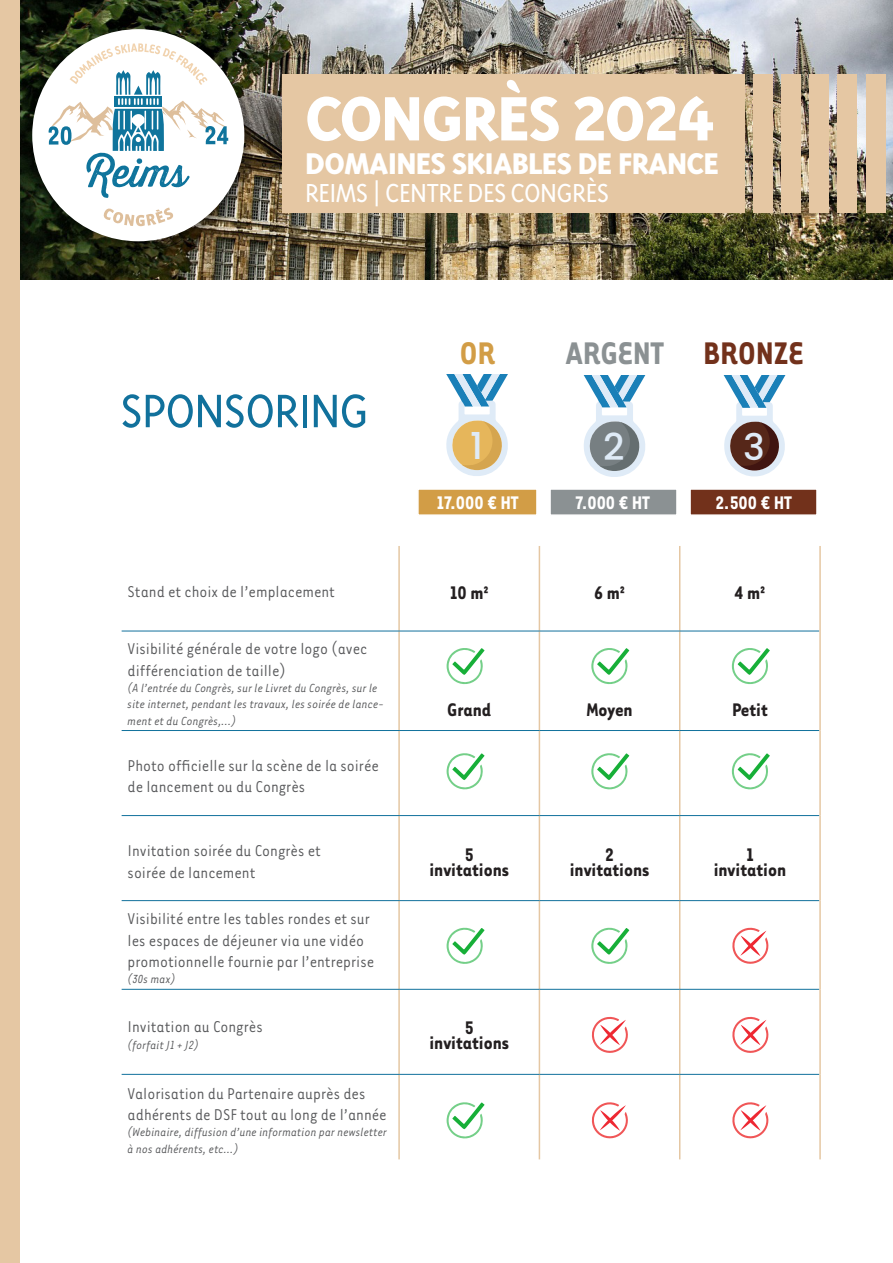
<style>
.page{position:relative;width:893px;height:1263px;background:#fff}
.page>*{position:absolute;margin:0;border:0;box-sizing:border-box;transform-origin:0 0}
.t1{font:800 72px "Triplex Sans OT";letter-spacing:-.02em;color:#fff}
.GRAND_TITRE{font:300 54px "Triplex Sans OT";letter-spacing:-.02em;color:#11719c}
.t2{font:500 37.05px "Poppins";color:#dfebf7}
.t3{font:500 36.6px "Poppins";color:#dfebf7}
.t4{font:700 36px "Tarzana Nar OT";color:#8b9193}
.t5{font:700 36px "Tarzana Nar OT";color:#72311b}
.t6{font:700 36px "Tarzana Nar OT";color:#d29d46}
.t7{font:800 34.5px "Triplex Sans OT";letter-spacing:-.02em;color:#fff}
.t8{font:300 30px "Triplex Sans OT";letter-spacing:-.02em;color:#fff}
.t9{font:700 21px "Tarzana Nar OT";color:#231f20}
.t10{font:700 21px "Tarzana Nar OT";color:#fff}
.t11{font:18px/21.6px "Tarzana Nar OT";color:#57585a}
.t12{font:italic 13.5px/16.2px "Tarzana Nar OT";color:#57585a}
</style>
<div class="page">
<img style="left:19px;top:0;width:874px;height:280px">
<div style="left:283px;top:74px;width:462px;height:139px;background:#e5c7a3"></div>
<div style="left:753px;top:74px;width:20px;height:139px;background:#e5c7a3"></div>
<div style="left:782px;top:74px;width:19px;height:139px;background:#e5c7a3"></div>
<div style="left:810px;top:74px;width:19px;height:139px;background:#e5c7a3"></div>
<div style="left:838px;top:74px;width:19px;height:139px;background:#e5c7a3"></div>
<div style="left:866px;top:74px;width:19px;height:139px;background:#e5c7a3"></div>
<img style="left:19px;top:19px;width:245px;height:245px">
<div style="left:32px;top:29px;width:212px;height:212px;background:#fff;border-radius:50%"></div>
<svg style="left:103px;top:208px;width:70px;height:18px"></svg>
<svg style="left:48px;top:43px;width:180px;height:156px"></svg>
<div style="left:0;top:0;width:19px;height:1263px;background:#e5c7a3"></div>
<hr style="left:398px;top:546px;width:2px;height:85px;background:#e5c7a3">
<hr style="left:539px;top:546px;width:1px;height:85px;background:#e5c7a3">
<hr style="left:679px;top:546px;width:1px;height:85px;background:#e5c7a3">
<hr style="left:398px;top:631px;width:2px;height:99px;background:#e5c7a3">
<hr style="left:539px;top:631px;width:1px;height:99px;background:#e5c7a3">
<hr style="left:679px;top:631px;width:1px;height:99px;background:#e5c7a3">
<hr style="left:398px;top:731px;width:2px;height:84px;background:#e5c7a3">
<hr style="left:539px;top:731px;width:1px;height:84px;background:#e5c7a3">
<hr style="left:679px;top:731px;width:1px;height:84px;background:#e5c7a3">
<hr style="left:398px;top:816px;width:2px;height:84px;background:#e5c7a3">
<hr style="left:539px;top:816px;width:1px;height:84px;background:#e5c7a3">
<hr style="left:679px;top:816px;width:1px;height:84px;background:#e5c7a3">
<hr style="left:398px;top:901px;width:2px;height:88px;background:#e5c7a3">
<hr style="left:539px;top:901px;width:1px;height:88px;background:#e5c7a3">
<hr style="left:679px;top:901px;width:1px;height:88px;background:#e5c7a3">
<hr style="left:398px;top:989px;width:2px;height:85px;background:#e5c7a3">
<hr style="left:539px;top:989px;width:1px;height:85px;background:#e5c7a3">
<hr style="left:679px;top:989px;width:1px;height:85px;background:#e5c7a3">
<hr style="left:398px;top:1074px;width:2px;height:85px;background:#e5c7a3">
<hr style="left:539px;top:1074px;width:1px;height:85px;background:#e5c7a3">
<hr style="left:679px;top:1074px;width:1px;height:85px;background:#e5c7a3">
<hr style="left:122px;top:631px;width:277px;height:1px;background:#11719c">
<hr style="left:399px;top:631px;width:140px;height:1px;background:#11719c">
<hr style="left:539px;top:631px;width:141px;height:1px;background:#11719c">
<hr style="left:680px;top:631px;width:139px;height:1px;background:#11719c">
<hr style="left:122px;top:730px;width:277px;height:1px;background:#11719c">
<hr style="left:399px;top:730px;width:140px;height:1px;background:#11719c">
<hr style="left:539px;top:730px;width:141px;height:1px;background:#11719c">
<hr style="left:680px;top:730px;width:139px;height:1px;background:#11719c">
<hr style="left:122px;top:815px;width:277px;height:1px;background:#11719c">
<hr style="left:399px;top:815px;width:140px;height:1px;background:#11719c">
<hr style="left:539px;top:815px;width:141px;height:1px;background:#11719c">
<hr style="left:680px;top:815px;width:139px;height:1px;background:#11719c">
<hr style="left:122px;top:900px;width:277px;height:1px;background:#11719c">
<hr style="left:399px;top:900px;width:140px;height:1px;background:#11719c">
<hr style="left:539px;top:900px;width:141px;height:1px;background:#11719c">
<hr style="left:680px;top:900px;width:139px;height:1px;background:#11719c">
<hr style="left:122px;top:989px;width:277px;height:1px;background:#11719c">
<hr style="left:399px;top:989px;width:140px;height:1px;background:#11719c">
<hr style="left:539px;top:989px;width:141px;height:1px;background:#11719c">
<hr style="left:680px;top:989px;width:139px;height:1px;background:#11719c">
<hr style="left:122px;top:1074px;width:277px;height:1px;background:#11719c">
<hr style="left:399px;top:1074px;width:140px;height:1px;background:#11719c">
<hr style="left:539px;top:1074px;width:141px;height:1px;background:#11719c">
<hr style="left:680px;top:1074px;width:139px;height:1px;background:#11719c">
<hr style="left:819px;top:546px;width:2px;height:85px;background:#e5c7a3">
<hr style="left:819px;top:631px;width:2px;height:99px;background:#e5c7a3">
<hr style="left:819px;top:730px;width:2px;height:85px;background:#e5c7a3">
<hr style="left:819px;top:815px;width:2px;height:86px;background:#e5c7a3">
<hr style="left:819px;top:901px;width:2px;height:88px;background:#e5c7a3">
<hr style="left:819px;top:989px;width:2px;height:85px;background:#e5c7a3">
<hr style="left:819px;top:1074px;width:2px;height:85px;background:#e5c7a3">
<svg style="left:446px;top:648px;width:39px;height:37px"></svg>
<svg style="left:446px;top:753px;width:39px;height:37px"></svg>
<svg style="left:446px;top:927px;width:39px;height:37px"></svg>
<svg style="left:446px;top:1102px;width:39px;height:37px"></svg>
<svg style="left:591px;top:753px;width:38px;height:37px"></svg>
<svg style="left:591px;top:927px;width:38px;height:37px"></svg>
<svg style="left:732px;top:753px;width:38px;height:37px"></svg>
<svg style="left:591px;top:648px;width:38px;height:37px"></svg>
<svg style="left:732px;top:648px;width:38px;height:37px"></svg>
<svg style="left:732px;top:927px;width:37px;height:37px"></svg>
<svg style="left:591px;top:1016px;width:37px;height:37px"></svg>
<svg style="left:591px;top:1102px;width:37px;height:37px"></svg>
<svg style="left:732px;top:1016px;width:37px;height:37px"></svg>
<svg style="left:732px;top:1102px;width:37px;height:37px"></svg>
<svg style="left:446px;top:374px;width:62px;height:102px"></svg>
<div style="left:417px;top:488px;width:121px;height:28px;background:#d29d46;border:2px solid #fff"></div>
<svg style="left:724px;top:376px;width:61px;height:101px"></svg>
<div style="left:689px;top:488px;width:129px;height:28px;background:#72311b;border:2px solid #fff"></div>
<svg style="left:583px;top:375px;width:63px;height:102px"></svg>
<div style="left:549px;top:488px;width:129px;height:28px;background:#8b9193;border:2px solid #fff"></div>
<h1 class="t1" style="left:305px;top:81px;width:411px">CONGRÈS 2024</h1>
<h3 class="t7" style="left:305px;top:146px;width:415px">DOMAINES SKIABLES DE FRANCE</h3>
<h3 class="t8" style="left:305px;top:177px;width:306px">REIMS | CENTRE DES CONGRÈS</h3>
<p class="GRAND_TITRE" style="left:120px;top:382px;width:250px">SPONSORING</p>
<p class="t6" style="left:460px;top:331px;width:37px">OR</p>
<p class="t4" style="left:566px;top:331px;width:99px">ARGENT</p>
<p class="t5" style="left:703px;top:331px;width:102px">BRONZE</p>
<p class="t2" style="left:470px;top:425px;width:14px">1</p>
<p class="t10" style="left:437px;top:490px;width:83px">17.000 € HT</p>
<p class="t2" style="left:603px;top:426px;width:23px">2</p>
<p class="t10" style="left:576px;top:490px;width:75px">7.000 € HT</p>
<p class="t3" style="left:743px;top:426px;width:23px">3</p>
<p class="t10" style="left:715px;top:489px;width:78px">2.500 € HT</p>
<p class="t11" style="left:128px;top:580px;width:209px">Stand et choix de l’emplacement</p>
<p class="t9" style="left:450px;top:579px;width:41px">10 m²</p>
<p class="t9" style="left:594px;top:579px;width:33px">6 m²</p>
<p class="t9" style="left:734px;top:579px;width:33px">4 m²</p>
<p class="t11" style="left:128px;top:637px;width:241px">Visibilité générale de votre logo (avec différenciation de taille)</p>
<p class="t12" style="left:128px;top:679px;width:258px">(A l’entrée du Congrès, sur le Livret du Congrès, sur le site internet, pendant les travaux, les soirée de lance&shy;ment et du Congrès,...)</p>
<p class="t11" style="left:128px;top:754px;width:253px">Photo officielle sur la scène de la soirée de lancement ou du Congrès</p>
<p class="t11" style="left:128px;top:839px;width:195px">Invitation soirée du Congrès et</p>
<p class="t11" style="left:128px;top:860px;width:129px">soirée de lancement</p>
<p class="t11" style="left:128px;top:907px;width:248px">Visibilité entre les tables rondes et sur les espaces de déjeuner via une vidéo promotionnelle fournie par l’entreprise</p>
<p class="t12" style="left:128px;top:970px;width:49px">(30s max)</p>
<p class="t11" style="left:128px;top:1015px;width:137px">Invitation au Congrès</p>
<p class="t12" style="left:128px;top:1036px;width:73px">(forfait J1 + J2)</p>
<p class="t11" style="left:128px;top:1081px;width:261px">Valorisation du Partenaire auprès des adhérents de DSF tout au long de l’année</p>
<p class="t12" style="left:128px;top:1123px;width:261px">(Webinaire, diffusion d’une information par newsletter à nos adhérents, etc…)</p>
<p class="t9" style="left:447px;top:697px;width:45px">Grand</p>
<p class="t9" style="left:586px;top:697px;width:48px">Moyen</p>
<p class="t9" style="left:732px;top:697px;width:37px">Petit</p>
<p class="t9" style="left:465px;top:841px;width:10px">5</p>
<p class="t9" style="left:429px;top:856px;width:81px">invitations</p>
<p class="t9" style="left:465px;top:1015px;width:10px">5</p>
<p class="t9" style="left:429px;top:1030px;width:81px">invitations</p>
<p class="t9" style="left:605px;top:841px;width:10px">2</p>
<p class="t9" style="left:570px;top:856px;width:81px">invitations</p>
<p class="t9" style="left:746px;top:841px;width:9px">1</p>
<p class="t9" style="left:714px;top:856px;width:74px">invitation</p>
</div>
